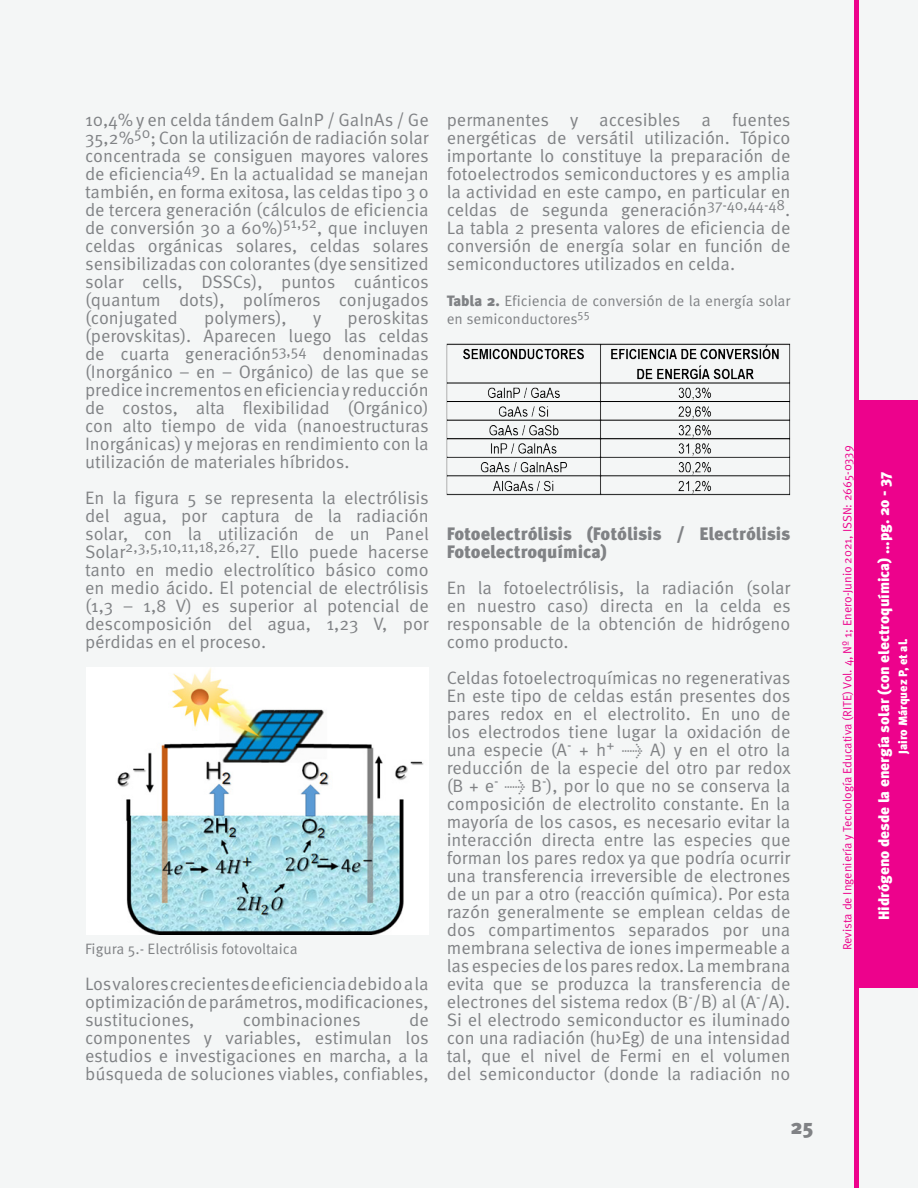
<style>
.page{position:relative;width:918px;height:1188px;background:#f4f6f6}
.page>*{position:absolute;margin:0;border:0;box-sizing:border-box;transform-origin:0 0}
.t1{font:900 21px "Meta Pro";color:#808285}
.txt{font:18px/18px "Meta Pro";color:#808285;text-align:justify}
.txt-2{font:900 18px/18px "Meta Pro";color:#808285}
.Pie_Imagen{font:15px/18px "Meta Pro";color:#808285}
.t2{font:900 15px "Meta Pro";color:#fff}
.t3{font:12px "Meta Pro";color:#ed028c}
.t4{font:900 12px "Meta Pro";color:#fff}
.s1{font-weight:900}
</style>
<div class="page">
<div style="left:859px;top:400px;width:59px;height:588px;background:#ed028c"></div>
<div style="left:854px;top:0;width:5px;height:1188px;background:#ed028c"></div>
<img style="left:87px;top:667px;width:342px;height:267px">
<img style="left:447px;top:343px;width:343px;height:153px">
<p class="txt" style="left:85px;top:111px;width:345px">10,4% y en celda tándem GaInP / GaInAs / Ge 35,2%<sup>50</sup>; Con la utilización de radiación solar concentrada se consiguen mayores valores de eficiencia<sup>49</sup>. En la actualidad se manejan también, en forma exitosa, las celdas tipo 3 o de tercera generación (cálculos de eficiencia de conversión 30 a 60%)<sup>51,52</sup>, que incluyen celdas orgánicas solares, celdas solares sensibilizadas con colorantes (dye sensitized solar cells, DSSCs), puntos cuánticos (quantum dots), polímeros conjugados (conjugated</p>
<p class="txt" style="left:204px;top:309px;width:84px">polymers),</p>
<p class="txt" style="left:313px;top:309px;width:10px">y</p>
<p class="txt" style="left:85px;top:309px;width:345px;text-indent:263px">peroskitas (perovskitas). Aparecen luego las celdas de cuarta generación<sup>53,54</sup> denominadas (Inorgánico – en – Orgánico) de las que se predice incrementos en eficiencia y reducción de costos, alta flexibilidad (Orgánico) con alto tiempo de vida (nanoestructuras Inorgánicas) y mejoras en rendimiento con la utilización de materiales híbridos.</p>
<p class="txt" style="left:85px;top:489px;width:345px">En la figura 5 se representa la electrólisis del agua, por captura de la radiación solar, con la utilización de un Panel Solar<sup>2,3,5,10,11,18,26,27</sup>. Ello puede hacerse tanto en medio electrolítico básico como en medio ácido. El potencial de electrólisis (1,3 – 1,8 V) es superior al potencial de descomposición del agua, 1,23 V, por pérdidas en el proceso.</p>
<p class="Pie_Imagen" style="left:85px;top:940px;width:214px">Figura 5.- Electrólisis fotovoltaica</p>
<p class="txt" style="left:85px;top:975px;width:345px">Los valores crecientes de eficiencia debido a la optimización de parámetros, modificaciones, sustituciones,</p>
<p class="txt" style="left:243px;top:1011px;width:120px">combinaciones</p>
<p class="txt" style="left:85px;top:1011px;width:345px;text-indent:324px">de componentes y variables, estimulan los estudios e investigaciones en marcha, a la búsqueda de soluciones viables, confiables,</p>
<p class="txt" style="left:447px;top:111px;width:345px">permanentes y accesibles a fuentes energéticas de versátil utilización. Tópico importante lo constituye la preparación de fotoelectrodos semiconductores y es amplia la actividad en este campo, en particular en celdas de segunda generación<sup>37-40,44-48</sup>.<br>La tabla 2 presenta valores de eficiencia de conversión de energía solar en función de semiconductores utilizados en celda.</p>
<p class="Pie_Imagen" style="left:447px;top:292px;width:345px"><span class="s1">Tabla 2.</span> Eficiencia de conversión de la energía solar en semiconductores<sup>55</sup></p>
<p class="txt-2" style="left:447px;top:525px;width:345px">Fotoelectrólisis (Fotólisis / Electrólisis<br>Fotoelectroquímica)</p>
<p class="txt" style="left:447px;top:579px;width:345px">En la fotoelectrólisis, la radiación (solar en nuestro caso) directa en la celda es responsable de la obtención de hidrógeno como producto.</p>
<p class="txt" style="left:447px;top:669px;width:345px">Celdas fotoelectroquímicas no regenerativas</p>
<p class="txt" style="left:447px;top:687px;width:346px">En este tipo de celdas están presentes dos pares redox en el electrolito. En uno de los electrodos tiene lugar la oxidación de una especie (A<sup>-</sup> + h<sup>+</sup> → A) y en el otro la reducción de la especie del otro par redox (B + e<sup>-</sup> → B<sup>-</sup>), por lo que no se conserva la composición de electrolito constante. En la mayoría de los casos, es necesario evitar la interacción directa entre las especies que forman los pares redox ya que podría ocurrir una transferencia irreversible de electrones de un par a otro (reacción química). Por esta razón generalmente se emplean celdas de dos compartimentos separados por una membrana selectiva de iones impermeable a las especies de los pares redox. La membrana evita que se produzca la transferencia de electrones del sistema redox (B<sup>-</sup>/B) al (A<sup>-</sup>/A).</p>
<p class="txt" style="left:447px;top:1011px;width:345px">Si el electrodo semiconductor es iluminado con una radiación (hu&gt;Eg) de una intensidad tal, que el nivel de Fermi en el volumen del semiconductor (donde la radiación no</p>
<p class="t1" style="left:790px;top:1113px;width:25px">25</p>
<p class="t3" style="left:840px;top:950px;width:507px;rotate:-90deg">Revista de Ingeniería y Tecnología Educativa (RITE) Vol. 4, Nº 1; Enero-Junio 2021, ISSN: 2665-0339</p>
<p class="t2" style="left:875px;top:920px;width:450px;rotate:-90deg">Hidrógeno desde la energía solar (con electroquímica) ...pg. 20 - 37</p>
<p class="t4" style="left:895px;top:754px;width:117px;rotate:-90deg">Jairo Márquez P, et al.</p>
</div>
